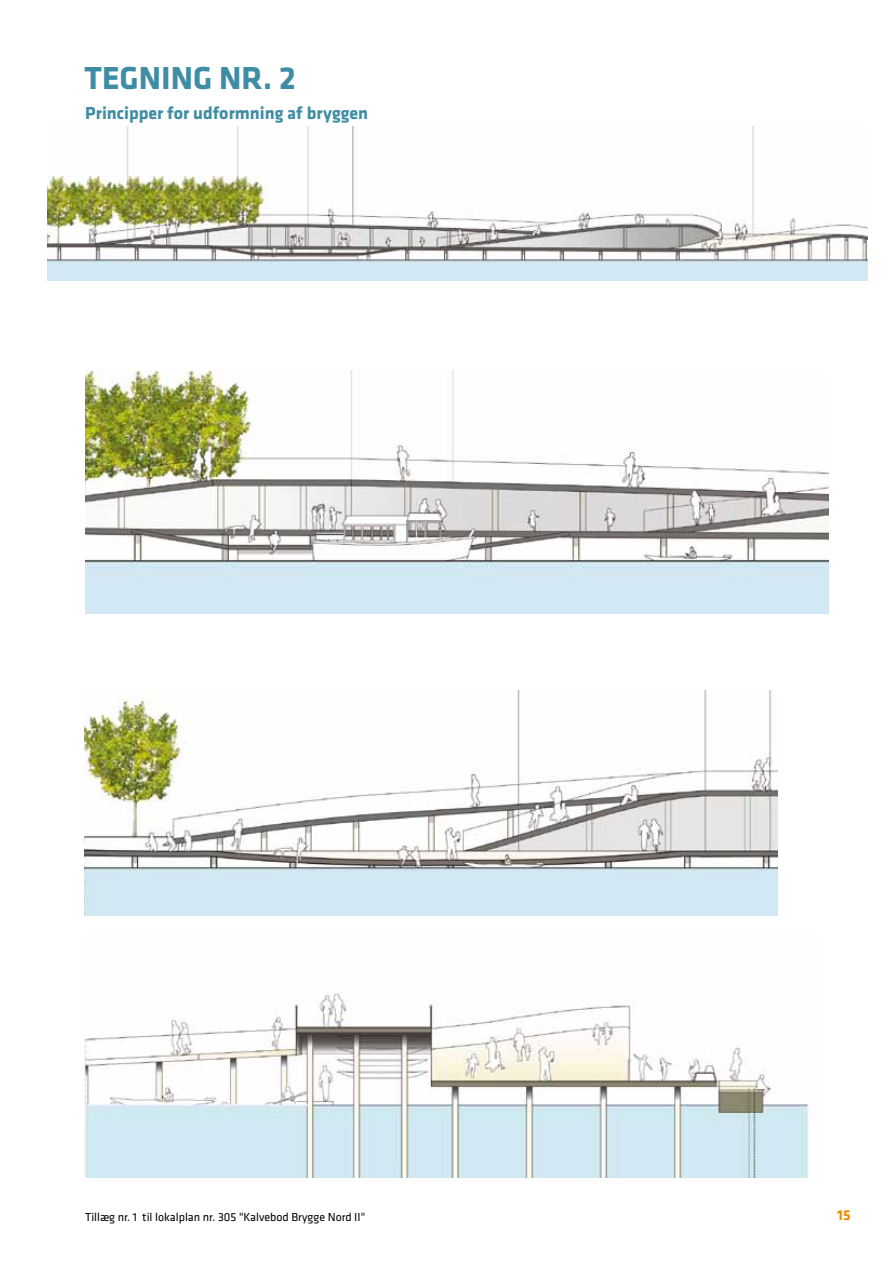
<style>
.page{position:relative;width:893px;height:1263px;background:#fff}
.page>*{position:absolute;margin:0;border:0;box-sizing:border-box;transform-origin:0 0}
.t1{font:700 33px "Klavika";color:#3f8da4}
.t2{font:700 18px "Klavika";color:#3f8da4}
.t3{font:700 15px "Klavika";color:#f08a00}
.t4{font:12px "Klavika";color:#000}
</style>
<div class="page">
<img style="left:85px;top:993px;width:724px;height:185px">
<img style="left:85px;top:691px;width:693px;height:224px">
<img style="left:47px;top:126px;width:820px;height:155px">
<img style="left:85px;top:371px;width:744px;height:243px">
<h1 class="t1" style="left:85px;top:65px;width:213px">TEGNING NR. 2</h1>
<h2 class="t2" style="left:85px;top:106px;width:284px">Principper for udformning af bryggen</h2>
<p class="t4" style="left:85px;top:1212px;width:282px">Tillæg nr. 1 til lokalplan nr. 305 "Kalvebod Brygge Nord II"</p>
<p class="t3" style="left:837px;top:1209px;width:15px">15</p>
</div>
